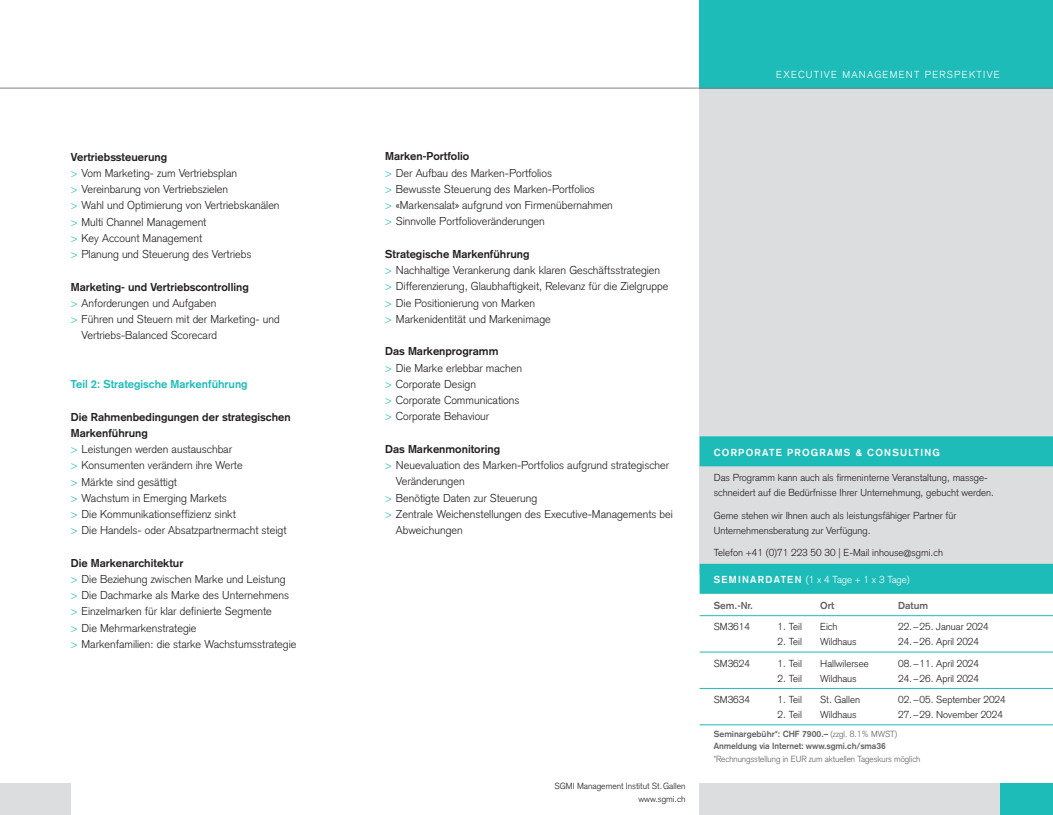
<style>
.page{position:relative;width:1053px;height:815px;background:#fff}
.page>*{position:absolute;margin:0;border:0;box-sizing:border-box;transform-origin:0 0}
.t1{font:300 11.25px/16.2px "Akzidenz Grotesk";color:#231f20}
.t2{font:700 11.25px "Akzidenz Grotesk";color:#231f20}
.t3{font:700 11.25px "Akzidenz Grotesk";color:#1dbcb8}
.t4{font:300 10px/15px "Akzidenz Grotesk";color:#231f20}
.t5{font:300 10px "Akzidenz Grotesk";letter-spacing:.125em;color:#fff}
.t6{font:300 10px "Akzidenz Grotesk";color:#fff}
.t7{font:700 10px "Akzidenz Grotesk";letter-spacing:.125em;color:#fff}
.t8{font:700 10px "Akzidenz Grotesk";color:#636366}
.t9{font:700 8.75px/12.5px "Akzidenz Grotesk";letter-spacing:-.005em;color:#636366}
.t10{font:300 8.75px "Akzidenz Grotesk";letter-spacing:-.005em;color:#636366}
.t11{font:300 8.75px/12.5px "Akzidenz Grotesk";color:#231f20;text-align:right}
.s1{font-weight:700}
.s2{color:#1dbcb8}
.s3{font-weight:300}
</style>
<div class="page">
<div style="left:699px;top:89px;width:353px;height:673px;background:#dcdddf"></div>
<div style="left:699px;top:783px;width:353px;height:32px;background:#dcdddf"></div>
<div style="left:699px;top:0;width:353px;height:89px;background:#1dbcb8"></div>
<div style="left:999px;top:783px;width:53px;height:32px;background:#1dbcb8"></div>
<div style="left:0;top:783px;width:71px;height:32px;background:#dcdddf"></div>
<hr style="left:0;top:88px;width:1052px;height:1px;background:#808285">
<div style="left:699px;top:575px;width:353px;height:187px;background:#fff"></div>
<div style="left:699px;top:564px;width:353px;height:30px;background:#1dbcb8"></div>
<hr style="left:699px;top:615px;width:353px;height:1px;background:#1dbcb8">
<hr style="left:699px;top:652px;width:353px;height:1px;background:#1dbcb8">
<hr style="left:699px;top:688px;width:353px;height:1px;background:#1dbcb8">
<hr style="left:699px;top:724px;width:353px;height:1px;background:#1dbcb8">
<div style="left:699px;top:436px;width:353px;height:30px;background:#1dbcb8"></div>
<p class="t1" style="left:71px;top:149px;width:210px"><span class="s1">Vertriebssteuerung<br></span><span class="s2">&gt;</span> Vom Marketing- zum Vertriebsplan<br><span class="s2">&gt;</span> Vereinbarung von Vertriebszielen<br><span class="s2">&gt;</span> Wahl und Optimierung von Vertriebskanälen <span class="s2">&gt;</span> Multi Channel Management<br><span class="s2">&gt;</span> Key Account Management<br><span class="s2">&gt;</span> Planung und Steuerung des Vertriebs</p>
<p class="t2" style="left:71px;top:280px;width:179px">Marketing- und Vertriebscontrolling</p>
<p class="t1" style="left:71px;top:295px;width:147px"><span class="s2">&gt;</span> Anforderungen und Aufgaben</p>
<p class="t1" style="left:71px;top:311px;width:210px"><span class="s2">&gt;</span> Führen und Steuern mit der Marketing- und</p>
<p class="t1" style="left:81px;top:327px;width:137px">Vertriebs-Balanced Scorecard</p>
<p class="t3" style="left:71px;top:377px;width:178px">Teil 2: Strategische Markenführung</p>
<p class="t1" style="left:71px;top:409px;width:221px"><span class="s1">Die Rahmenbedingungen der strategischen Markenführung<br></span><span class="s2">&gt;</span> Leistungen werden austauschbar<br><span class="s2">&gt;</span> Konsumenten verändern ihre Werte<br><span class="s2">&gt;</span> Märkte sind gesättigt<br><span class="s2">&gt;</span> Wachstum in Emerging Markets<br><span class="s2">&gt;</span> Die Kommunikationseffizienz sinkt<br><span class="s2">&gt;</span> Die Handels- oder Absatzpartnermacht steigt</p>
<p class="t1" style="left:71px;top:555px;width:227px"><span class="s1">Die Markenarchitektur<br></span><span class="s2">&gt;</span> Die Beziehung zwischen Marke und Leistung<br><span class="s2">&gt;</span> Die Dachmarke als Marke des Unternehmens <span class="s2">&gt;</span> Einzelmarken für klar definierte Segmente<br><span class="s2">&gt;</span> Die Mehrmarkenstrategie<br><span class="s2">&gt;</span> Markenfamilien: die starke Wachstumsstrategie</p>
<p class="t5" style="left:776px;top:69px;width:225px">EXECUTIVE MANAGEMENT PERSPEKTIVE</p>
<p class="t1" style="left:385px;top:148px;width:229px"><span class="s1">Marken-Portfolio<br></span><span class="s2">&gt;</span> Der Aufbau des Marken-Portfolios<br><span class="s2">&gt;</span> Bewusste Steuerung des Marken-Portfolios<br><span class="s2">&gt;</span> «Markensalat» aufgrund von Firmenübernahmen <span class="s2">&gt;</span> Sinnvolle Portfolioveränderungen</p>
<p class="t1" style="left:385px;top:246px;width:284px"><span class="s1">Strategische Markenführung<br></span><span class="s2">&gt;</span> Nachhaltige Verankerung dank klaren Geschäftsstrategien <span class="s2">&gt;</span> Differenzierung, Glaubhaftigkeit, Relevanz für die Zielgruppe <span class="s2">&gt;</span> Die Positionierung von Marken<br><span class="s2">&gt;</span> Markenidentität und Markenimage</p>
<p class="t1" style="left:385px;top:343px;width:138px"><span class="s1">Das Markenprogramm<br></span><span class="s2">&gt;</span> Die Marke erlebbar machen <span class="s2">&gt;</span> Corporate Design<br><span class="s2">&gt;</span> Corporate Communications <span class="s2">&gt;</span> Corporate Behaviour</p>
<p class="t2" style="left:385px;top:442px;width:116px">Das Markenmonitoring</p>
<p class="t1" style="left:385px;top:457px;width:285px"><span class="s2">&gt;</span> Neuevaluation des Marken-Portfolios aufgrund strategischer</p>
<p class="t1" style="left:396px;top:473px;width:70px">Veränderungen</p>
<p class="t1" style="left:385px;top:490px;width:153px"><span class="s2">&gt;</span> Benötigte Daten zur Steuerung</p>
<p class="t1" style="left:385px;top:506px;width:289px"><span class="s2">&gt;</span> Zentrale Weichenstellungen des Executive-Managements bei</p>
<p class="t1" style="left:396px;top:522px;width:68px">Abweichungen</p>
<p class="t11" style="left:554px;top:780px;width:132px">SGMI Management Institut St.Gallen www.sgmi.ch</p>
<p class="t7" style="left:713px;top:446px;width:228px">CORPORATE PROGRAMS &amp; CONSULTING</p>
<p class="t4" style="left:713px;top:470px;width:282px">Das Programm kann auch als firmeninterne Veranstaltung, massge&shy;schneidert auf die Bedürfnisse Ihrer Unternehmung, gebucht werden.</p>
<p class="t4" style="left:713px;top:508px;width:244px">Gerne stehen wir Ihnen auch als leistungsfähiger Partner für<br>Unternehmensberatung zur Verfügung.</p>
<p class="t4" style="left:713px;top:545px;width:231px">Telefon +41 (0)71 223 50 30 | E-Mail inhouse@sgmi.ch</p>
<p class="t6" style="left:713px;top:574px;width:197px"><span class="s1">SEMINARDATEN</span> (1 x 4 Tage + 1 x 3 Tage)</p>
<p class="t8" style="left:713px;top:599px;width:41px">Sem.-Nr.</p>
<p class="t8" style="left:820px;top:599px;width:16px">Ort</p>
<p class="t8" style="left:898px;top:599px;width:31px">Datum</p>
<p class="t4" style="left:713px;top:619px;width:38px">SM3614</p>
<p class="t4" style="left:777px;top:619px;width:26px">1. Teil</p>
<p class="t4" style="left:820px;top:619px;width:19px">Eich</p>
<p class="t4" style="left:898px;top:619px;width:92px">22.–25. Januar 2024</p>
<p class="t4" style="left:777px;top:634px;width:26px">2. Teil</p>
<p class="t4" style="left:820px;top:634px;width:38px">Wildhaus</p>
<p class="t4" style="left:898px;top:634px;width:82px">24.–26. April 2024</p>
<p class="t4" style="left:713px;top:656px;width:38px">SM3624</p>
<p class="t4" style="left:777px;top:656px;width:26px">1. Teil</p>
<p class="t4" style="left:820px;top:656px;width:50px">Hallwilersee</p>
<p class="t4" style="left:898px;top:656px;width:82px">08.–11. April 2024</p>
<p class="t4" style="left:777px;top:671px;width:26px">2. Teil</p>
<p class="t4" style="left:820px;top:671px;width:38px">Wildhaus</p>
<p class="t4" style="left:898px;top:671px;width:82px">24.–26. April 2024</p>
<p class="t4" style="left:713px;top:692px;width:38px">SM3634</p>
<p class="t4" style="left:777px;top:692px;width:26px">1. Teil</p>
<p class="t4" style="left:820px;top:692px;width:41px">St. Gallen</p>
<p class="t4" style="left:898px;top:692px;width:109px">02.–05. September 2024</p>
<p class="t4" style="left:777px;top:707px;width:26px">2. Teil</p>
<p class="t4" style="left:820px;top:707px;width:38px">Wildhaus</p>
<p class="t4" style="left:898px;top:707px;width:106px">27.–29. November 2024</p>
<p class="t9" style="left:713px;top:727px;width:185px">Seminargebühr*: CHF 7900.– <span class="s3">(zzgl. 8.1% MWST)<br></span>Anmeldung via Internet: www.sgmi.ch/sma36</p>
<p class="t10" style="left:713px;top:754px;width:208px">*Rechnungsstellung in EUR zum aktuellen Tageskurs möglich</p>
</div>
